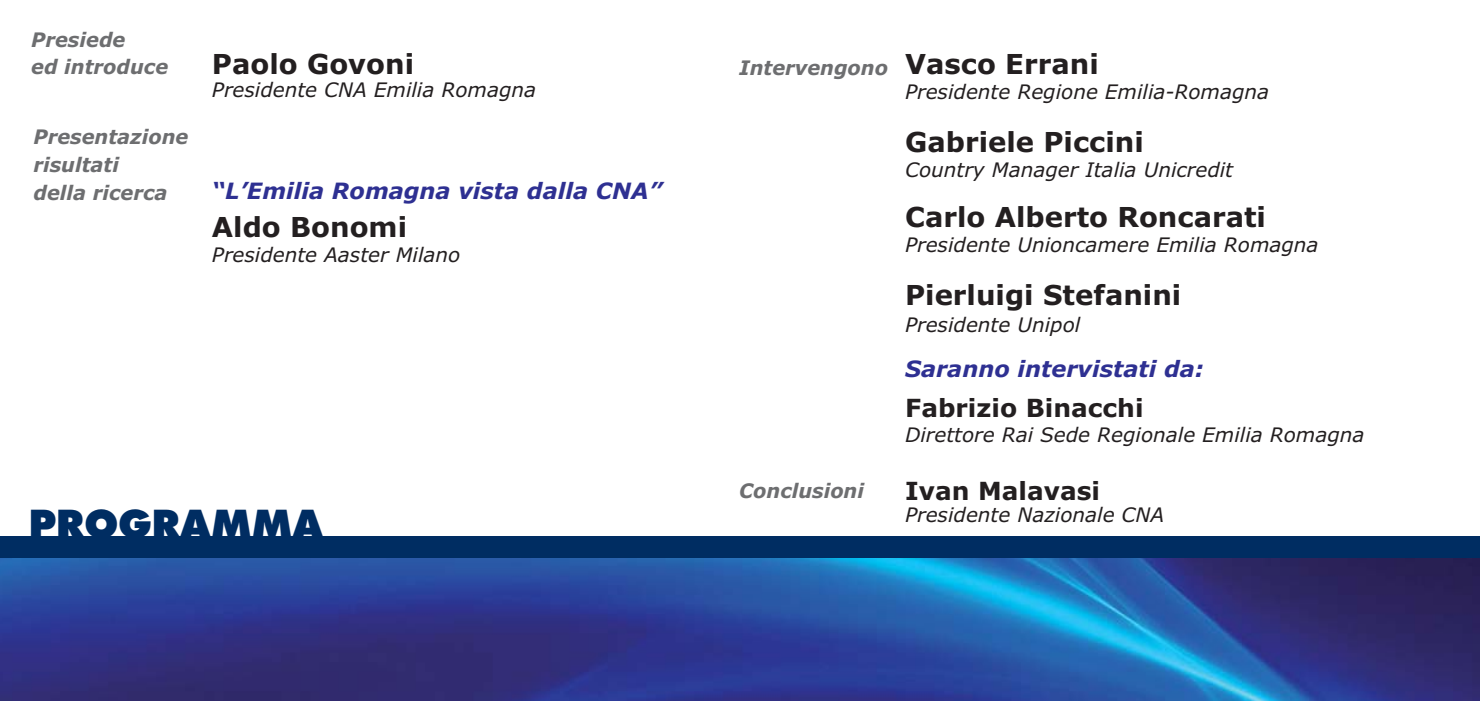
<style>
.page{position:relative;width:1480px;height:701px;background:#fff}
.page>*{position:absolute;margin:0;border:0;box-sizing:border-box;transform-origin:0 0}
.t1{font:800 37.5px "Futura";color:#002d62}
.t2{font:700 27.5px "Verdana";color:#231f20}
.t3{font:700 25px "Verdana";color:#231f20}
.t4{font:italic 700 22.5px "Verdana";color:#2e3092}
.t5{font:italic 20px/24.2px "Verdana";color:#231f20}
.t6{font:italic 700 20px/27.5px "Verdana";color:#6d6e70}
.s1{font-weight:700;color:#6d6e70}
.s2{font-weight:700;font-style:normal;font-size:27.5px}
</style>
<div class="page">
<img style="left:0;top:557px;width:1480px;height:143px">
<div style="left:0;top:536px;width:1480px;height:21px;background:#002d62"></div>
<p class="t6" style="left:31px;top:27px;width:138px">Presiede<br>ed introduce</p>
<p class="t6" style="left:34px;top:125px;width:156px">Presentazione risultati<br>della ricerca</p>
<h2 class="t2" style="left:212px;top:53px;width:204px">Paolo Govoni</h2>
<p class="t5" style="left:212px;top:79px;width:326px">Presidente CNA Emilia Romagna</p>
<p class="t4" style="left:212px;top:182px;width:451px">“L’Emilia Romagna vista dalla CNA”</p>
<h2 class="t2" style="left:212px;top:216px;width:197px">Aldo Bonomi</h2>
<p class="t5" style="left:212px;top:244px;width:250px">Presidente Aaster Milano</p>
<h1 class="t1" style="left:29px;top:507px;width:296px">PROGRAMMA</h1>
<p class="t5" style="left:905px;top:57px;width:366px;text-indent:-166px"><span class="s1">Intervengono</span> <span class="s2">Vasco Errani<br></span>Presidente Regione Emilia-Romagna</p>
<h2 class="t2" style="left:905px;top:131px;width:240px">Gabriele Piccini</h2>
<p class="t5" style="left:905px;top:159px;width:330px">Country Manager Italia Unicredit</p>
<h2 class="t2" style="left:905px;top:206px;width:362px">Carlo Alberto Roncarati</h2>
<p class="t5" style="left:905px;top:234px;width:415px">Presidente Unioncamere Emilia Romagna</p>
<h2 class="t2" style="left:905px;top:283px;width:278px">Pierluigi Stefanini</h2>
<p class="t5" style="left:905px;top:314px;width:177px">Presidente Unipol</p>
<p class="t4" style="left:905px;top:360px;width:300px">Saranno intervistati da:</p>
<p class="t3" style="left:905px;top:398px;width:240px">Fabrizio Binacchi</p>
<p class="t5" style="left:905px;top:424px;width:461px">Direttore Rai Sede Regionale Emilia Romagna</p>
<p class="t3" style="left:905px;top:480px;width:196px">Ivan Malavasi</p>
<p class="t5" style="left:905px;top:504px;width:261px">Presidente Nazionale CNA</p>
<p class="t6" style="left:739px;top:478px;width:126px">Conclusioni</p>
</div>
